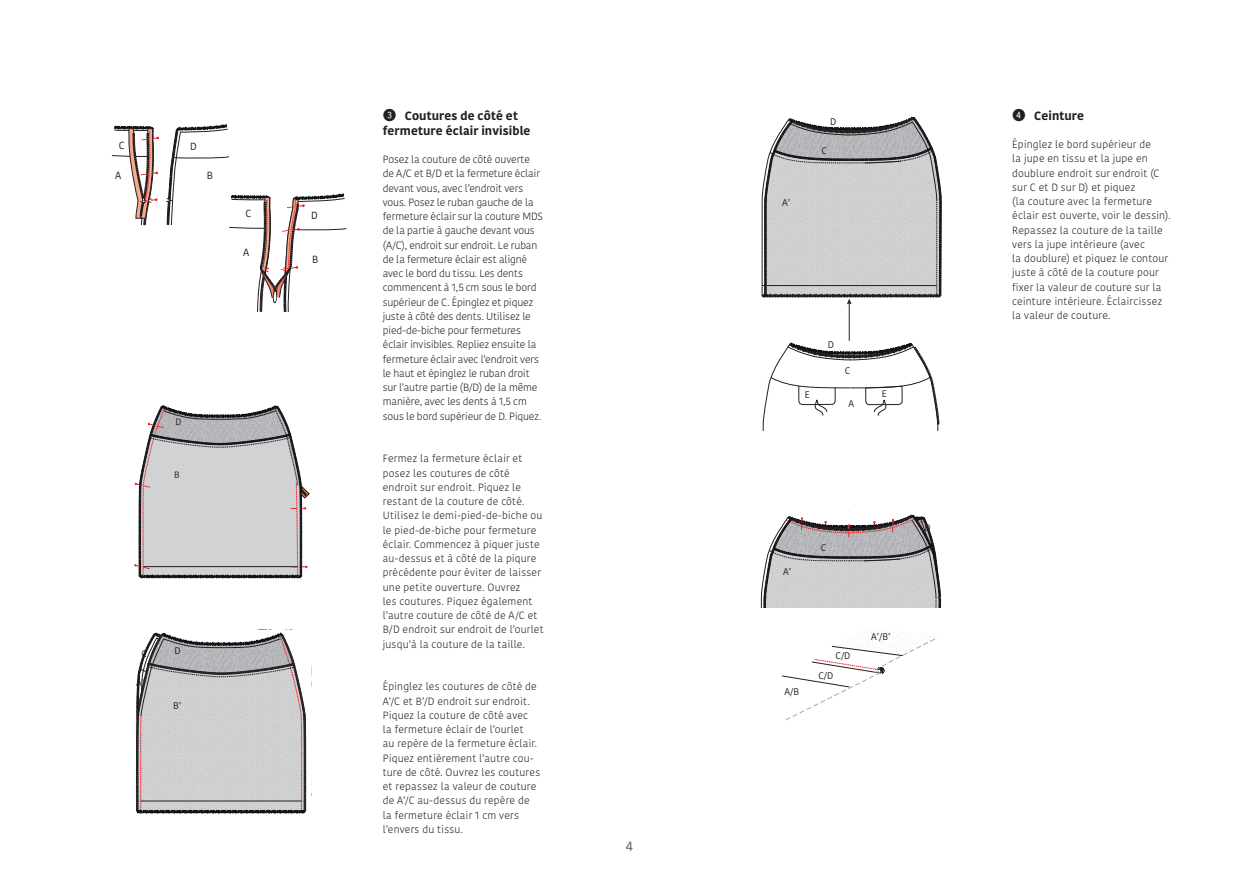
<style>
.page{position:relative;width:1259px;height:893px;background:#fff}
.page>*{position:absolute;margin:0;border:0;box-sizing:border-box;transform-origin:0 0}
.t1{font:13.5px "Kohinoor";color:#57585a}
.t2{font:700 12px/15px "Kohinoor";letter-spacing:.01em;color:#231f20}
.t3{font:300 10.5px/14.2px "Kohinoor";letter-spacing:.01em;color:#231f20}
.t4{font:300 10.5px/14.2px "Kohinoor";letter-spacing:-.01em;color:#231f20}
.t5{font:10.35px "Kohinoor";color:#231f20}
.t6{font:9.6px "Kohinoor";color:#231f20}
.t7{font:9.15px "Kohinoor";color:#231f20}
.s1{font-family:"Fyra Numeric Circle Closed";font-weight:400;font-size:16.5px}
</style>
<div class="page">
<svg style="left:111px;top:126px;width:48px;height:99px"></svg>
<svg style="left:166px;top:125px;width:181px;height:187px"></svg>
<svg style="left:134px;top:406px;width:175px;height:171px;background:#c7c7c9"></svg>
<svg style="left:136px;top:629px;width:176px;height:185px;background:#bcbcbe"></svg>
<svg style="left:762px;top:343px;width:178px;height:87px"></svg>
<hr style="left:849px;top:303px;width:1px;height:38px;background:#231f20">
<svg style="left:761px;top:117px;width:181px;height:187px;background:#c0c1c2"></svg>
<svg style="left:782px;top:632px;width:153px;height:89px"></svg>
<svg style="left:760px;top:514px;width:181px;height:94px;background:#bcbbbc"></svg>
<p class="t5" style="left:119px;top:139px;width:7px">C</p>
<p class="t5" style="left:190px;top:140px;width:8px">D</p>
<p class="t5" style="left:115px;top:169px;width:8px">A</p>
<p class="t5" style="left:207px;top:169px;width:8px">B</p>
<p class="t5" style="left:245px;top:206px;width:7px">C</p>
<p class="t5" style="left:311px;top:209px;width:8px">D</p>
<p class="t5" style="left:243px;top:245px;width:8px">A</p>
<p class="t5" style="left:312px;top:253px;width:8px">B</p>
<p class="t7" style="left:176px;top:416px;width:7px">D</p>
<p class="t7" style="left:174px;top:469px;width:7px">B</p>
<p class="t6" style="left:142px;top:647px;width:7px">C</p>
<p class="t6" style="left:136px;top:676px;width:9px">A’</p>
<p class="t6" style="left:174px;top:644px;width:8px">D</p>
<p class="t6" style="left:173px;top:699px;width:9px">B’</p>
<p class="t2" style="left:383px;top:108px;width:149px"><span class="s1">3</span> Coutures de côté et fermeture éclair invisible</p>
<p class="t4" style="left:383px;top:152px;width:162px">Posez la couture de côté ouverte de A/C et B/D et la fermeture éclair devant vous, avec l’endroit vers vous. Posez le ruban gauche de la fermeture éclair sur la couture MDS de la partie à gauche devant vous (A/C), endroit sur endroit. Le ruban de la fermeture éclair est aligné avec le bord du tissu. Les dents commencent à 1,5 cm sous le bord supérieur de C. Épinglez et piquez juste à côté des dents. Utilisez le pied-de-biche pour fermetures éclair invisibles. Repliez ensuite la fermeture éclair avec l’endroit vers le haut et épinglez le ruban droit sur l’autre partie (B/D) de la même manière, avec les dents à 1,5 cm sous le bord supérieur de D. Piquez.</p>
<p class="t3" style="left:383px;top:452px;width:162px">Fermez la fermeture éclair et posez les coutures de côté endroit sur endroit. Piquez le restant de la couture de côté.<br>Utilisez le demi-pied-de-biche ou le pied-de-biche pour fermeture éclair. Commencez à piquer juste au-dessus et à côté de la piqure précédente pour éviter de laisser une petite ouverture. Ouvrez<br>les coutures. Piquez également l’autre couture de côté de A/C et<br>B/D endroit sur endroit de l’ourlet jusqu’à la couture de la taille.</p>
<p class="t3" style="left:383px;top:680px;width:159px">Épinglez les coutures de côté de<br>A’/C et B’/D endroit sur endroit.<br>Piquez la couture de côté avec<br>la fermeture éclair de l’ourlet<br>au repère de la fermeture éclair.<br>Piquez entièrement l’autre cou‑ ture de côté. Ouvrez les coutures et repassez la valeur de couture de A’/C au-dessus du repère de la fermeture éclair 1 cm vers l’envers du tissu.</p>
<p class="t1" style="left:626px;top:837px;width:9px">4</p>
<p class="t6" style="left:782px;top:197px;width:9px">A’</p>
<p class="t6" style="left:830px;top:116px;width:8px">D</p>
<p class="t6" style="left:821px;top:144px;width:7px">C</p>
<p class="t6" style="left:828px;top:339px;width:8px">D</p>
<p class="t6" style="left:845px;top:365px;width:7px">C</p>
<p class="t6" style="left:848px;top:397px;width:7px">A</p>
<p class="t6" style="left:805px;top:389px;width:7px">E</p>
<p class="t6" style="left:882px;top:387px;width:7px">E</p>
<p class="t6" style="left:783px;top:565px;width:9px">A’</p>
<p class="t6" style="left:820px;top:542px;width:7px">C</p>
<p class="t6" style="left:784px;top:685px;width:16px">A/B</p>
<p class="t6" style="left:835px;top:649px;width:16px">C/D</p>
<p class="t6" style="left:818px;top:669px;width:16px">C/D</p>
<p class="t6" style="left:871px;top:630px;width:21px">A’/B’</p>
<p class="t6" style="left:924px;top:522px;width:8px">D</p>
<p class="t2" style="left:1012px;top:108px;width:73px"><span class="s1">4</span> Ceinture</p>
<p class="t3" style="left:1012px;top:137px;width:160px">Épinglez le bord supérieur de<br>la jupe en tissu et la jupe en doublure endroit sur endroit (C sur C et D sur D) et piquez<br>(la couture avec la fermeture éclair est ouverte, voir le dessin).<br>Repassez la couture de la taille vers la jupe intérieure (avec<br>la doublure) et piquez le contour juste à côté de la couture pour fixer la valeur de couture sur la ceinture intérieure. Éclaircissez la valeur de couture.</p>
</div>
